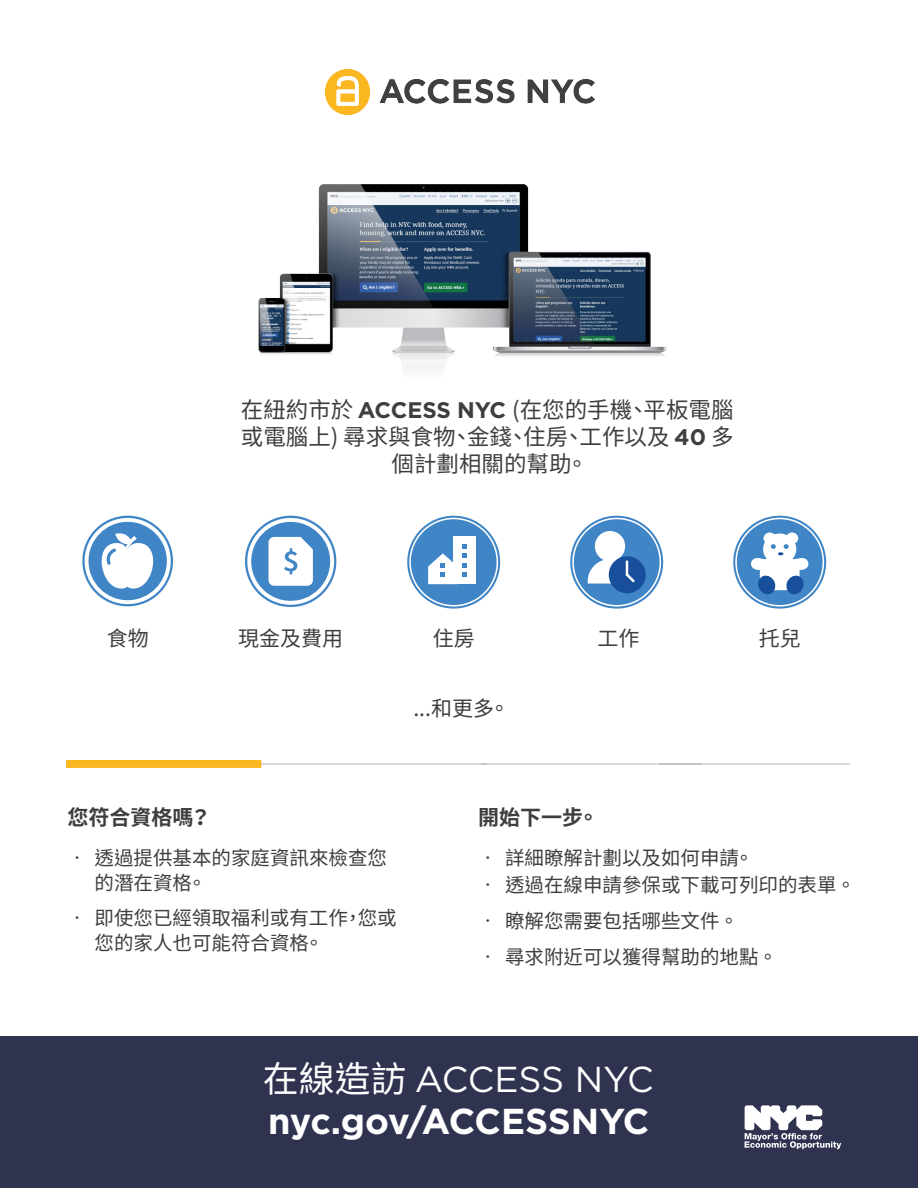
<style>
.page{position:relative;width:918px;height:1188px;background:#fff}
.page>*{position:absolute;margin:0;border:0;box-sizing:border-box;transform-origin:0 0}
.t1{font:700 36px "Gotham";letter-spacing:-.015em;color:#fff}
.t2{font:36px "Gotham";letter-spacing:-.01em;color:#fff}
.Paragraph_Style_1{font:22.5px/27px "Noto Sans CJ Ktc";color:#3e3e3f;text-align:center}
.Paragraph_Style_1-2{font:21px "Noto Sans CJ Ktc";color:#3e3e3f}
.Paragraph_Style_1-3{font:700 21px "Noto Sans CJ Ktc";color:#3e3e3f}
.t3{font:19.5px/25.5px "Noto Sans CJ Ktc";color:#3e3e3f}
.s1{font-family:"Gotham";font-weight:700}
.s2{font-family:"Noto Sans CJ Ktc"}
</style>
<div class="page">
<div style="left:0;top:1037px;width:918px;height:151px;background:#2f334f"></div>
<img style="left:326px;top:69px;width:268px;height:45px">
<svg style="left:745px;top:1105px;width:96px;height:44px"></svg>
<img style="left:258px;top:184px;width:409px;height:184px">
<img style="left:67px;top:760px;width:414px;height:8px">
<svg style="left:82px;top:516px;width:91px;height:90px"></svg>
<svg style="left:85px;top:518px;width:86px;height:86px"></svg>
<div style="left:89px;top:522px;width:78px;height:78px;background:#4085c6;border-radius:50%"></div>
<svg style="left:91px;top:532px;width:72px;height:60px"></svg>
<svg style="left:245px;top:516px;width:91px;height:91px"></svg>
<svg style="left:247px;top:518px;width:87px;height:87px"></svg>
<div style="left:251px;top:522px;width:79px;height:79px;background:#4085c6;border-radius:50%"></div>
<svg style="left:268px;top:537px;width:45px;height:49px;background:#e7eff7"></svg>
<div style="left:407px;top:516px;width:93px;height:93px;background:#4085c6;border-radius:50%"></div>
<div style="left:409px;top:518px;width:89px;height:89px;border:2px solid #fff;border-radius:50%"></div>
<div style="left:453px;top:536px;width:23px;height:48px;background:#fff"></div>
<svg style="left:428px;top:544px;width:39px;height:40px"></svg>
<div style="left:570px;top:516px;width:93px;height:93px;background:#4085c6;border-radius:50%"></div>
<div style="left:572px;top:518px;width:89px;height:89px;border:2px solid #fff;border-radius:50%"></div>
<div style="left:595px;top:531px;width:30px;height:30px;background:#fff;border-radius:50%"></div>
<div style="left:609px;top:556px;width:37px;height:37px;background:#184f9d;border-radius:50%"></div>
<svg style="left:588px;top:559px;width:47px;height:25px"></svg>
<svg style="left:733px;top:516px;width:93px;height:93px;background:#5491cb"></svg>
<div style="left:735px;top:518px;width:89px;height:89px;border:2px solid #fff;border-radius:50%"></div>
<div style="left:763px;top:534px;width:33px;height:31px;background:#fff;border-radius:50%"></div>
<div style="left:764px;top:533px;width:12px;height:11px;background:#fff;border-radius:50%"></div>
<div style="left:786px;top:533px;width:12px;height:11px;background:#fff;border-radius:50%"></div>
<svg style="left:750px;top:544px;width:59px;height:51px"></svg>
<p class="Paragraph_Style_1" style="left:241px;top:397px;width:494px">在紐約市於 <span class="s1">ACCESS NYC</span> (在您的手機、平板電腦或電腦上) 尋求與食物、金錢、住房、工作以及 <span class="s1">40</span> 多個計劃相關的幫助。</p>
<p class="Paragraph_Style_1-2" style="left:107px;top:626px;width:43px">食物</p>
<p class="Paragraph_Style_1-2" style="left:238px;top:626px;width:106px">現金及費用</p>
<p class="Paragraph_Style_1-2" style="left:433px;top:626px;width:43px">住房</p>
<p class="Paragraph_Style_1-2" style="left:597px;top:626px;width:43px">工作</p>
<p class="Paragraph_Style_1-2" style="left:759px;top:626px;width:44px">托兒</p>
<p class="Paragraph_Style_1-2" style="left:413px;top:697px;width:98px">...和更多。</p>
<p class="Paragraph_Style_1-3" style="left:68px;top:806px;width:145px">您符合資格嗎？</p>
<p class="Paragraph_Style_1-3" style="left:478px;top:806px;width:122px">開始下一步。</p>
<p class="t3" style="left:95px;top:845px;width:294px;text-indent:-27px">• 透過提供基本的家庭資訊來檢查您的潛在資格。</p>
<p class="t3" style="left:95px;top:905px;width:304px;text-indent:-27px">• 即使您已經領取福利或有工作，您或您的家人也可能符合資格。</p>
<p class="t3" style="left:478px;top:845px;width:277px">• 詳細瞭解計劃以及如何申請。</p>
<p class="t3" style="left:478px;top:872px;width:379px">• 透過在線申請參保或下載可列印的表單 。</p>
<p class="t3" style="left:478px;top:908px;width:262px">• 瞭解您需要包括哪些文件 。</p>
<p class="t3" style="left:478px;top:944px;width:301px">• 尋求附近可以獲得幫助的地點 。</p>
<p class="t2" style="left:263px;top:1056px;width:392px"><span class="s2">在線造訪</span> ACCESS NYC</p>
<p class="t1" style="left:268px;top:1098px;width:383px">nyc.gov/ACCESSNYC</p>
</div>
